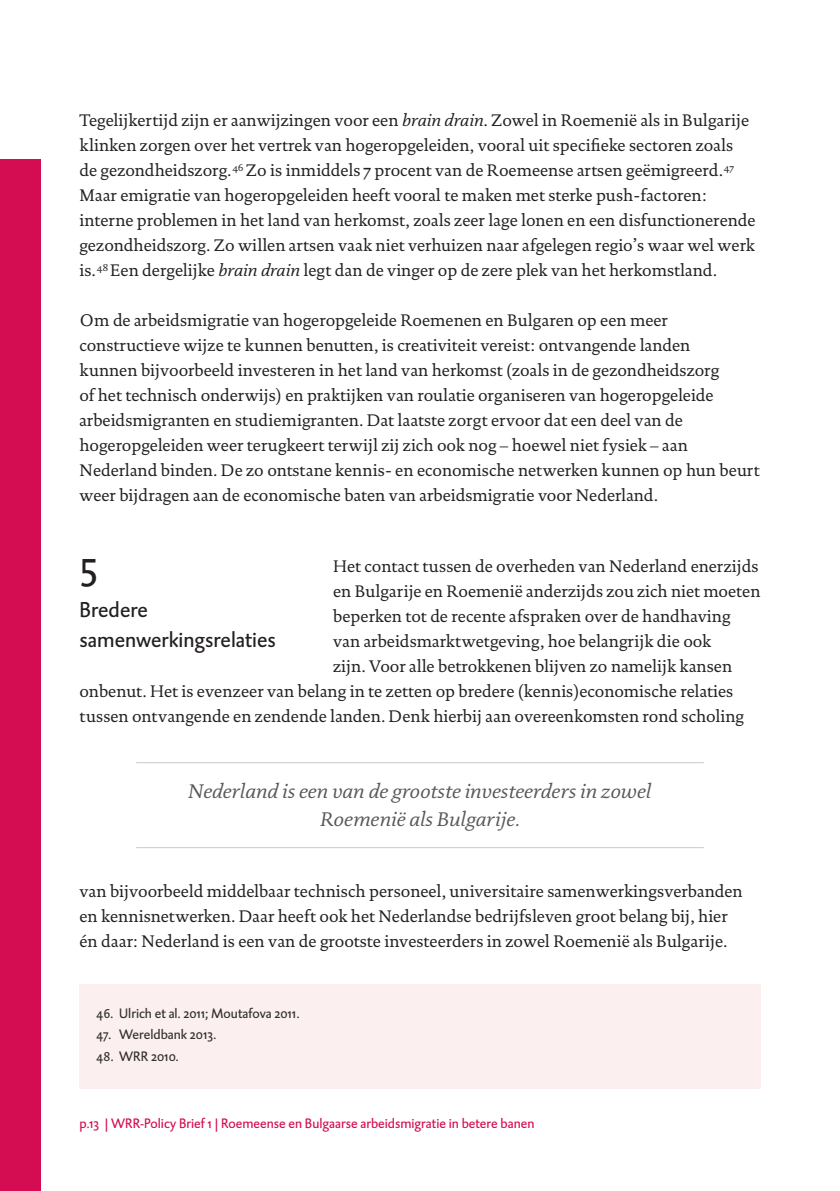
<style>
.page{position:relative;width:840px;height:1191px;background:#fff}
.page>*{position:absolute;margin:0;border:0;box-sizing:border-box;transform-origin:0 0}
.Titel_Nummer{font:42px "DTL Caspari ST";color:#231f20}
.Titel{font:22px/30px "DTL Caspari ST";color:#231f20}
.t1{font:italic 20px/28px "DTL Documenta ST";color:#57585a;text-align:center}
.BROOD{font:17px/25px "DTL Documenta ST";color:#231f20}
.t2{font:14px "DTL Caspari ST";color:#d40d52}
.footnotes{font:14px "DTL Caspari ST";color:#312f30}
.s1{font-style:italic}
</style>
<div class="page">
<div style="left:0;top:159px;width:40px;height:1032px;background:#d40d52"></div>
<hr style="left:136px;top:762px;width:567px;height:1px;background:#c7c8ca">
<hr style="left:136px;top:847px;width:567px;height:1px;background:#c7c8ca">
<div style="left:79px;top:984px;width:681px;height:105px;background:#fbf0ef"></div>
<p class="BROOD" style="left:79px;top:108px;width:677px">Tegelijkertijd zijn er aanwijzingen voor een <span class="s1">brain drain</span>. Zowel in Roemenië als in Bulgarije klinken zorgen over het vertrek van hogeropgeleiden, vooral uit specifieke sectoren zoals<br>de gezondheidszorg.<sup>46</sup> Zo is inmiddels 7 procent van de Roemeense artsen geëmigreerd.<sup>47<br></sup>Maar emigratie van hogeropgeleiden heeft vooral te maken met sterke push-factoren: interne problemen in het land van herkomst, zoals zeer lage lonen en een disfunctionerende gezondheidszorg. Zo willen artsen vaak niet verhuizen naar afgelegen regio’s waar wel werk is.<sup>48</sup> Een dergelijke <span class="s1">brain drain</span> legt dan de vinger op de zere plek van het herkomstland.</p>
<p class="BROOD" style="left:79px;top:308px;width:681px">Om de arbeidsmigratie van hogeropgeleide Roemenen en Bulgaren op een meer constructieve wijze te kunnen benutten, is creativiteit vereist: ontvangende landen<br>kunnen bijvoorbeeld investeren in het land van herkomst (zoals in de gezondheidszorg<br>of het technisch onderwijs) en praktijken van roulatie organiseren van hogeropgeleide arbeidsmigranten en studiemigranten. Dat laatste zorgt ervoor dat een deel van de hogeropgeleiden weer terugkeert terwijl zij zich ook nog – hoewel niet fysiek – aan Nederland binden. De zo ontstane kennis- en economische netwerken kunnen op hun beurt weer bijdragen aan de economische baten van arbeidsmigratie voor Nederland.</p>
<p class="BROOD" style="left:333px;top:553px;width:427px">Het contact tussen de overheden van Nederland enerzijds</p>
<p class="BROOD" style="left:333px;top:578px;width:428px">en Bulgarije en Roemenië anderzijds zou zich niet moeten</p>
<p class="BROOD" style="left:333px;top:603px;width:399px">beperken tot de recente afspraken over de handhaving</p>
<p class="BROOD" style="left:333px;top:628px;width:379px">van arbeidsmarktwetgeving, hoe belangrijk die ook</p>
<p class="BROOD" style="left:333px;top:653px;width:400px">zijn. Voor alle betrokkenen blijven zo namelijk kansen</p>
<p class="BROOD" style="left:79px;top:678px;width:655px">onbenut. Het is evenzeer van belang in te zetten op bredere (kennis)economische relaties</p>
<p class="BROOD" style="left:79px;top:703px;width:665px">tussen ontvangende en zendende landen. Denk hierbij aan overeenkomsten rond scholing</p>
<p class="Titel_Nummer" style="left:79px;top:539px;width:20px">5</p>
<p class="Titel" style="left:79px;top:595px;width:198px">Bredere samenwerkingsrelaties</p>
<p class="t1" style="left:188px;top:776px;width:464px">Nederland is een van de grootste investeerders in zowel<br>Roemenië als Bulgarije.</p>
<p class="BROOD" style="left:79px;top:878px;width:664px">van bijvoorbeeld middelbaar technisch personeel, universitaire samenwerkingsverbanden en kennisnetwerken. Daar heeft ook het Nederlandse bedrijfsleven groot belang bij, hier én daar: Nederland is een van de grootste investeerders in zowel Roemenië als Bulgarije.</p>
<p class="footnotes" style="left:96px;top:1004px;width:204px">46. Ulrich et al. 2011; Moutafova 2011.</p>
<p class="footnotes" style="left:96px;top:1025px;width:121px">47. Wereldbank 2013.</p>
<p class="footnotes" style="left:96px;top:1047px;width:84px">48. WRR 2010.</p>
<p class="t2" style="left:79px;top:1114px;width:456px">p.13 | WRR-Policy Brief 1 | Roemeense en Bulgaarse arbeidsmigratie in betere banen</p>
</div>
